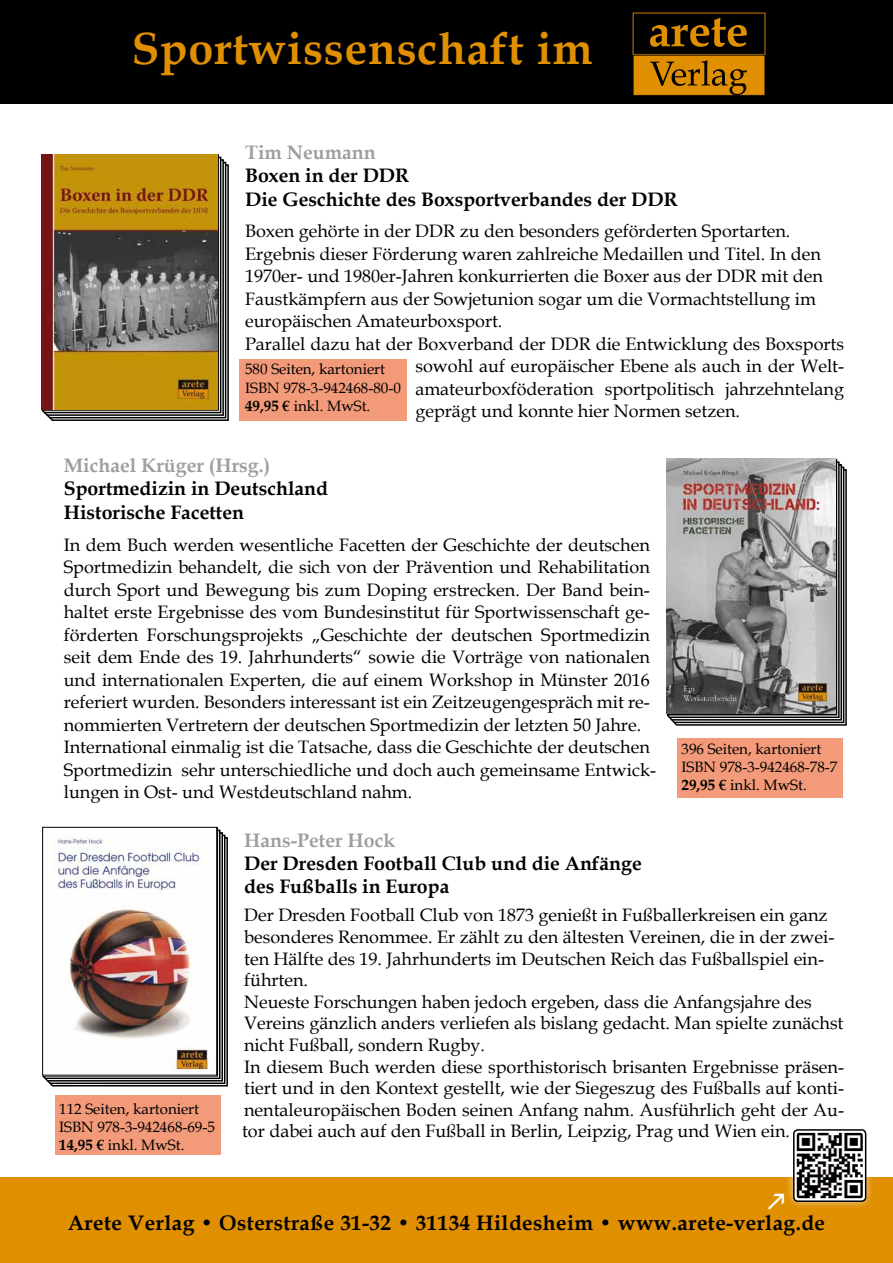
<style>
.page{position:relative;width:893px;height:1263px;background:#fff}
.page>*{position:absolute;margin:0;border:0;box-sizing:border-box;transform-origin:0 0}
.t1{font:700 45px "Book Antiqua";letter-spacing:.02em;color:#e08f00}
.t2{font:700 21px "Book Antiqua";letter-spacing:.02em;color:#000}
.t3{font:700 19.5px/23.4px "Book Antiqua";color:#000}
.t4{font:700 19.5px "Book Antiqua";color:#9c9e9f}
.t5{font:18px/22.5px "Book Antiqua";color:#000}
.t6{font:15px/18px "Book Antiqua";color:#000}
.s1{font-weight:700}
</style>
<div class="page">
<svg style="left:41px;top:160px;width:187px;height:261px;background:#6a625b"></svg>
<img style="left:42px;top:154px;width:175px;height:255px">
<svg style="left:666px;top:461px;width:181px;height:265px;background:#5f5f5f"></svg>
<svg style="left:42px;top:829px;width:186px;height:258px;background:#606060"></svg>
<img style="left:44px;top:829px;width:171px;height:244px">
<div style="left:42px;top:827px;width:175px;height:248px;border:1px solid #000"></div>
<img style="left:667px;top:459px;width:169px;height:255px">
<div style="left:240px;top:359px;width:167px;height:61px;background:#f29a79"></div>
<div style="left:55px;top:1095px;width:166px;height:60px;background:#f29a79"></div>
<div style="left:677px;top:738px;width:166px;height:60px;background:#f29a79"></div>
<div style="left:0;top:0;width:893px;height:103px;background:#000"></div>
<svg style="left:633px;top:13px;width:132px;height:83px"></svg>
<div style="left:0;top:1178px;width:893px;height:85px;background:#e08f00"></div>
<div style="left:784px;top:1120px;width:91px;height:90px;background:#fff;opacity:.8"></div>
<img style="left:798px;top:1134px;width:64px;height:63px">
<div style="left:794px;top:1130px;width:72px;height:71px;border:3px solid #fff;border-radius:4px"></div>
<div style="left:793px;top:1129px;width:73px;height:73px;border:2px solid #000;border-radius:4px"></div>
<h1 class="t1" style="left:132px;top:18px;width:462px">Sportwissenschaft im</h1>
<p class="t4" style="left:245px;top:139px;width:132px">Tim Neumann</p>
<p class="t3" style="left:245px;top:164px;width:434px">Boxen in der DDR<br>Die Geschichte des Boxsportverbandes der DDR</p>
<p class="t5" style="left:245px;top:220px;width:547px">Boxen gehörte in der DDR zu den besonders geförderten Sportarten.</p>
<p class="t5" style="left:245px;top:242px;width:577px">Ergebnis dieser Förderung waren zahlreiche Medaillen und Titel. In den</p>
<p class="t5" style="left:245px;top:265px;width:579px">1970er- und 1980er-Jahren konkurrierten die Boxer aus der DDR mit den</p>
<p class="t5" style="left:245px;top:287px;width:572px">Faustkämpfern aus der Sowjetunion sogar um die Vormachtstellung im</p>
<p class="t5" style="left:245px;top:310px;width:259px">europäischen Amateurboxsport.</p>
<p class="t5" style="left:245px;top:332px;width:600px">Parallel dazu hat der Boxverband der DDR die Entwicklung des Boxsports</p>
<p class="t5" style="left:415px;top:355px;width:430px">sowohl auf europäischer Ebene als auch in der Welt-</p>
<p class="t5" style="left:415px;top:377px;width:430px">amateurboxföderation sportpolitisch jahrzehntelang</p>
<p class="t5" style="left:415px;top:400px;width:326px">geprägt und konnte hier Normen setzen.</p>
<p class="t6" style="left:245px;top:360px;width:157px">580 Seiten, kartoniert<br>ISBN 978-3-942468-80-0<br><span class="s1">49,95 €</span> inkl. MwSt.</p>
<p class="t4" style="left:64px;top:452px;width:208px">Michael Krüger (Hrsg.)</p>
<p class="t3" style="left:64px;top:477px;width:266px">Sportmedizin in Deutschland<br>Historische Facetten</p>
<p class="t5" style="left:64px;top:533px;width:594px">In dem Buch werden wesentliche Facetten der Geschichte der deutschen Sportmedizin behandelt, die sich von der Prävention und Rehabilitation durch Sport und Bewegung bis zum Doping erstrecken. Der Band bein&shy;haltet erste Ergebnisse des vom Bundesinstitut für Sportwissenschaft ge&shy;förderten Forschungsprojekts „Geschichte der deutschen Sportmedizin seit dem Ende des 19. Jahrhunderts“ sowie die Vorträge von nationalen und internationalen Experten, die auf einem Workshop in Münster 2016 referiert wurden. Besonders interessant ist ein Zeitzeugengespräch mit re&shy;nommierten Vertretern der deutschen Sportmedizin der letzten 50 Jahre.<br>International einmalig ist die Tatsache, dass die Geschichte der deutschen Sportmedizin sehr unterschiedliche und doch auch gemeinsame Entwick&shy;lungen in Ost- und Westdeutschland nahm.</p>
<p class="t4" style="left:244px;top:827px;width:153px">Hans-Peter Hock</p>
<p class="t3" style="left:244px;top:852px;width:399px">Der Dresden Football Club und die Anfänge des Fußballs in Europa</p>
<p class="t6" style="left:681px;top:739px;width:157px">396 Seiten, kartoniert<br>ISBN 978-3-942468-78-7<br><span class="s1">29,95 €</span> inkl. MwSt.</p>
<p class="t6" style="left:59px;top:1099px;width:157px">112 Seiten, kartoniert<br>ISBN 978-3-942468-69-5<br><span class="s1">14,95 €</span> inkl. MwSt.</p>
<p class="t5" style="left:242px;top:904px;width:603px;line-height:21.6px">Der Dresden Football Club von 1873 genießt in Fußballerkreisen ein ganz besonderes Renommee. Er zählt zu den ältesten Vereinen, die in der zwei&shy;ten Hälfte des 19. Jahrhunderts im Deutschen Reich das Fußballspiel ein&shy;führten.<br>Neueste Forschungen haben jedoch ergeben, dass die Anfangsjahre des Vereins gänzlich anders verliefen als bislang gedacht. Man spielte zunächst nicht Fußball, sondern Rugby.<br>In diesem Buch werden diese sporthistorisch brisanten Ergebnisse präsen&shy;tiert und in den Kontext gestellt, wie der Siegeszug des Fußballs auf konti&shy;nentaleuropäischen Boden seinen Anfang nahm. Ausführlich geht der Au&shy;tor dabei auch auf den Fußball in Berlin, Leipzig, Prag und Wien ein.</p>
<p class="t2" style="left:68px;top:1209px;width:759px">Arete Verlag • Osterstraße 31-32 • 31134 Hildesheim • www.arete-verlag.de</p>
</div>
